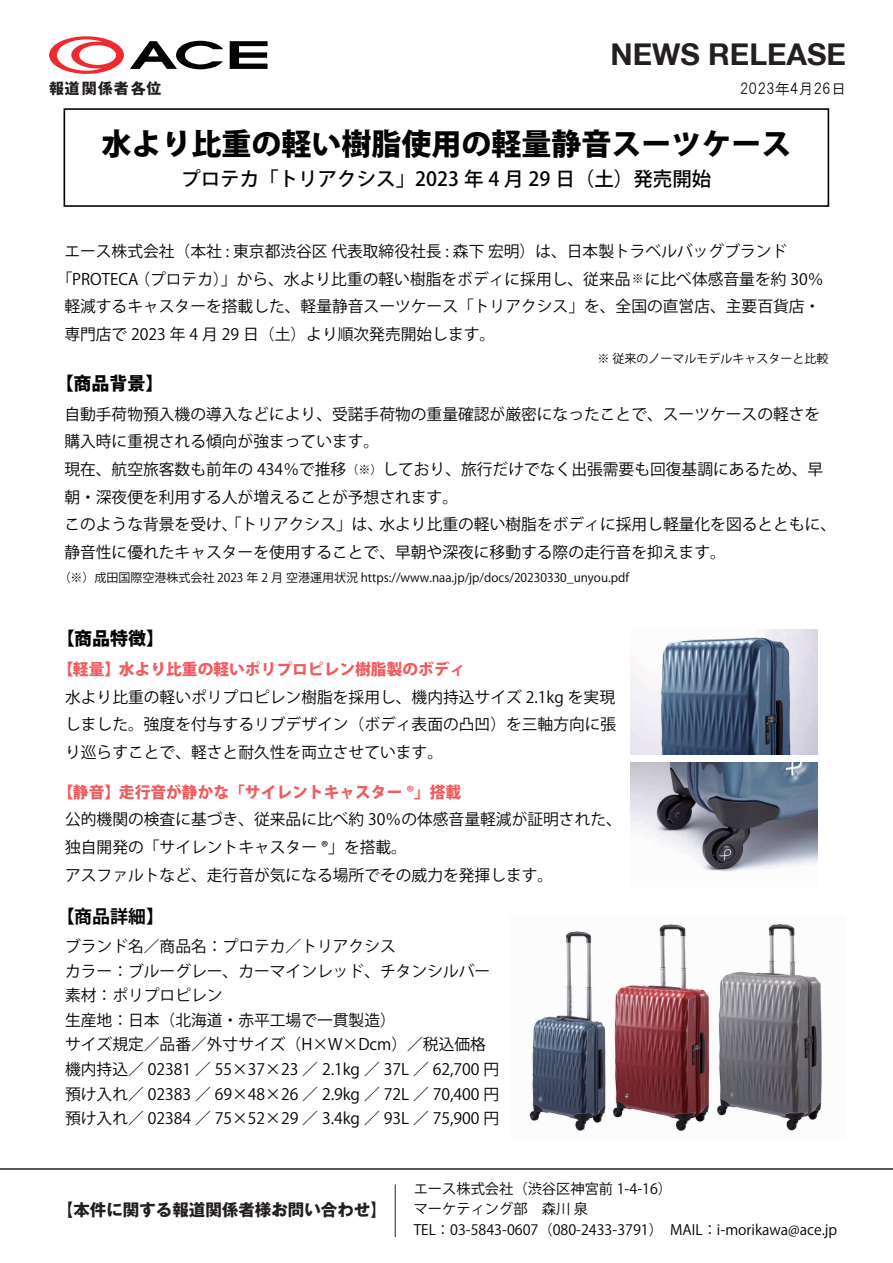
<style>
.page{position:relative;width:893px;height:1263px;background:#fff}
.page>*{position:absolute;margin:0;border:0;box-sizing:border-box;transform-origin:0 0}
.t1{font:800 30px "Koz Go Pro";color:#050403}
.t2{font:700 30px "Helvetica Neue LT";color:#231f20}
.t3{font:500 19.5px "Koz Go Pro";color:#050403}
.t4{font:800 18px "Koz Go Pro";color:#050403}
.t5{font:700 18px "Koz Go Pro";color:#050403}
.t6{font:700 16.5px "Gothic MB101 Pro";color:#231f20}
.t7{font:15.75px/27.6px "Koz Go Pro";color:#050403}
.t8{font:800 15.75px "Koz Go Pro";color:#f05b5f}
.t9{font:15px "HGP Gothic M";color:#030303}
.t10{font:700 15px "Gothic MB101 Pro";letter-spacing:.07em;color:#231f20}
.t11{font:14.25px/20.4px "Koz Go Pr 6 N";color:#030303}
.t12{font:12px "Koz Go Pro";color:#050403}
.s1{font-size:12px}
</style>
<div class="page">
<svg style="left:49px;top:36px;width:75px;height:38px"></svg>
<svg style="left:130px;top:41px;width:93px;height:28px"></svg>
<svg style="left:230px;top:41px;width:38px;height:28px"></svg>
<div style="left:64px;top:108px;width:765px;height:99px;border:2px solid #030303"></div>
<hr style="left:0;top:1168px;width:893px;height:2px;background:#231f20">
<hr style="left:395px;top:1184px;width:1px;height:53px;background:#231f20">
<img style="left:630px;top:630px;width:187px;height:124px">
<img style="left:529px;top:923px;width:293px;height:209px">
<img style="left:630px;top:762px;width:187px;height:110px">
<h1 class="t2" style="left:610px;top:35px;width:237px">NEWS RELEASE</h1>
<p class="t10" style="left:49px;top:76px;width:114px">報道関係者各位</p>
<p class="t9" style="left:740px;top:81px;width:108px">2023年4月26日</p>
<h1 class="t1" style="left:101px;top:124px;width:691px">水より比重の軽い樹脂使用の軽量静音スーツケース</h1>
<p class="t3" style="left:181px;top:166px;width:532px">プロテカ「トリアクシス」2023 年 4 月 29 日（土）発売開始</p>
<p class="t7" style="left:64px;top:238px;width:724px">エース株式会社（本社 : 東京都渋谷区 代表取締役社長 : 森下 宏明）は、日本製トラベルバッグブランド</p>
<p class="t7" style="left:56px;top:265px;width:769px">「PROTECA （プロテカ）」から、水より比重の軽い樹脂をボディに採用し、従来品<span class="s1">※</span>に比べ体感音量を約 30％</p>
<p class="t7" style="left:64px;top:293px;width:758px">軽減するキャスターを搭載した、軽量静音スーツケース「トリアクシス」を、全国の直営店、主要百貨店・</p>
<p class="t7" style="left:64px;top:321px;width:432px">専門店で 2023 年 4 月 29 日（土）より順次発売開始します。</p>
<p class="t12" style="left:598px;top:351px;width:232px">※ 従来のノーマルモデルキャスターと比較</p>
<p class="t4" style="left:55px;top:372px;width:109px">【商品背景】</p>
<p class="t7" style="left:64px;top:401px;width:773px">自動手荷物預入機の導入などにより、受諾手荷物の重量確認が厳密になったことで、スーツケースの軽さを購入時に重視される傾向が強まっています。<br>現在、航空旅客数も前年の 434％で推移<span class="s1">（※）</span>しており、旅行だけでなく出張需要も回復基調にあるため、早朝・深夜便を利用する人が増えることが予想されます。<br>このような背景を受け、「トリアクシス」は、水より比重の軽い樹脂をボディに採用し軽量化を図るとともに、静音性に優れたキャスターを使用することで、早朝や深夜に移動する際の走行音を抑えます。</p>
<p class="t12" style="left:58px;top:570px;width:572px">（※）成田国際空港株式会社 2023 年 2 月 空港運用状況 https://www.naa.jp/jp/docs/20230330_unyou.pdf</p>
<p class="t4" style="left:56px;top:627px;width:109px">【商品特徴】</p>
<p class="t8" style="left:57px;top:659px;width:410px">【軽量】水より比重の軽いポリプロピレン樹脂製のボディ</p>
<p class="t7" style="left:65px;top:683px;width:553px;text-align:justify">水より比重の軽いポリプロピレン樹脂を採用し、機内持込サイズ 2.1kg を実現しました。強度を付与するリブデザイン（ボディ表面の凸凹）を三軸方向に張り巡らすことで、軽さと耐久性を両立させています。</p>
<p class="t8" style="left:57px;top:782px;width:406px">【静音】走行音が静かな「サイレントキャスター ®」搭載</p>
<p class="t7" style="left:65px;top:806px;width:558px">公的機関の検査に基づき、従来品に比べ約 30％の体感音量軽減が証明された、独自開発の「サイレントキャスター ®」を搭載。<br>アスファルトなど、走行音が気になる場所でその威力を発揮します。</p>
<p class="t5" style="left:56px;top:904px;width:109px">【商品詳細】</p>
<p class="t7" style="left:65px;top:934px;width:436px;line-height:24.6px">ブランド名／商品名：プロテカ／トリアクシス<br>カラー：ブルーグレー、カーマインレッド、チタンシルバー素材：ポリプロピレン<br>生産地：日本（北海道・赤平工場で一貫製造）<br>サイズ規定／品番／外寸サイズ（H×W×Dcm）／税込価格機内持込／ 02381 ／ 55×37×23 ／ 2.1kg ／ 37L ／ 62,700 円預け入れ／ 02383 ／ 69×48×26 ／ 2.9kg ／ 72L ／ 70,400 円預け入れ／ 02384 ／ 75×52×29 ／ 3.4kg ／ 93L ／ 75,900 円</p>
<p class="t6" style="left:57px;top:1196px;width:331px">【本件に関する報道関係者様お問い合わせ】</p>
<p class="t11" style="left:414px;top:1179px;width:425px">エース株式会社（渋谷区神宮前 1-4-16）<br>マーケティング部　森川 泉<br>TEL：03-5843-0607（080-2433-3791）　MAIL：i-morikawa@ace.jp</p>
</div>
